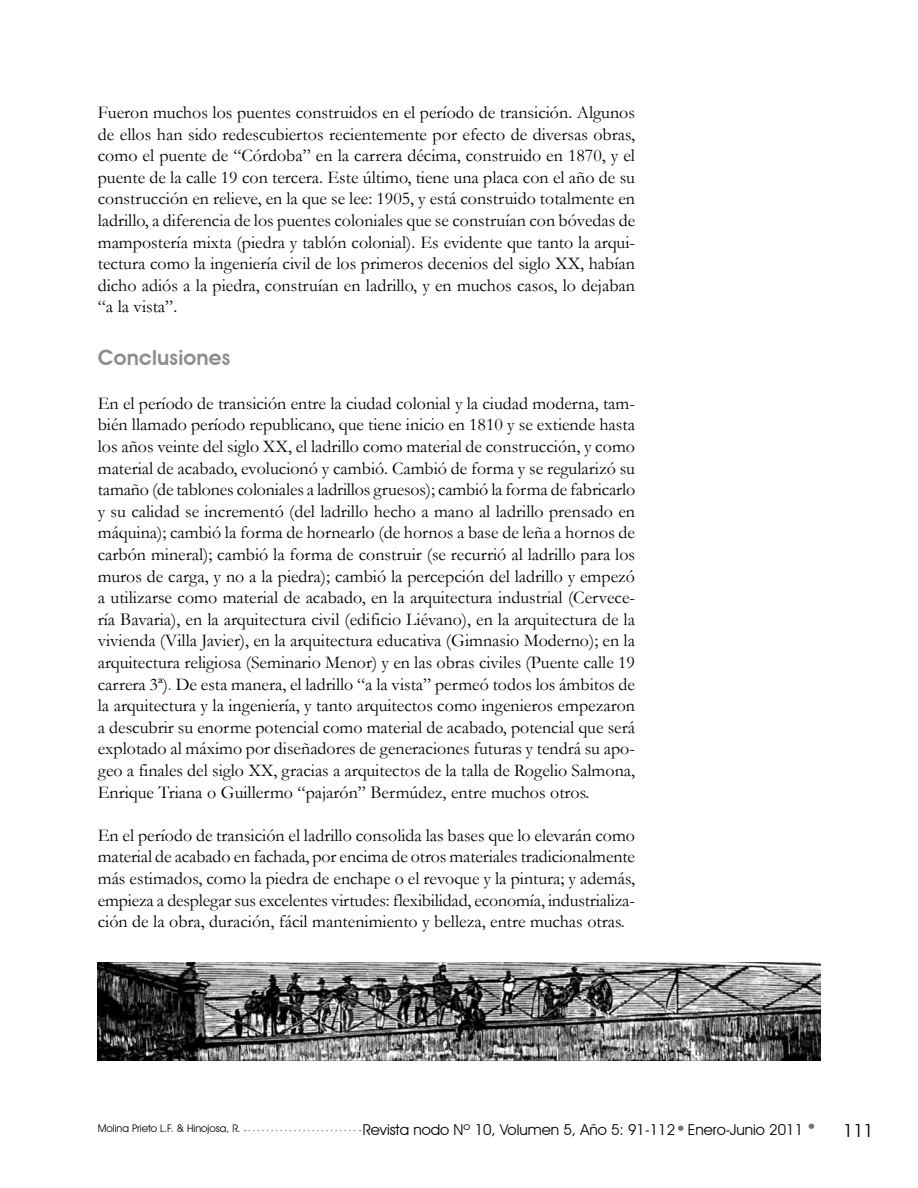
<style>
.page{position:relative;width:918px;height:1188px;background:#fff}
.page>*{position:absolute;margin:0;border:0;box-sizing:border-box;transform-origin:0 0}
.t1{font:600 21px "Avant Garde IT Cby BT";letter-spacing:.01em;color:#8a8c8e}
.t2{font:18px/21.6px "Garamond";color:#000;text-align:justify}
.t3{font:18px "Avant Garde IT Cby BT";color:#000}
.t4{font:15px "Avant Garde IT Cby BT";color:#000}
.t5{font:10.5px "Avant Garde IT Cby BT";color:#000}
.s1{color:#0070c0}
</style>
<div class="page">
<svg style="left:245px;top:1130px;width:116px;height:1px"></svg>
<img style="left:98px;top:963px;width:722px;height:97px">
<p class="t2" style="left:98px;top:101px;width:539px">Fueron muchos los puentes construidos en el período de transición. Algunos de ellos han sido redescubiertos recientemente por efecto de diversas obras, como el puente de “Córdoba” en la carrera décima, construido en 1870, y el puente de la calle 19 con tercera. Este último, tiene una placa con el año de su construcción en relieve, en la que se lee: 1905, y está construido totalmente en ladrillo, a diferencia de los puentes coloniales que se construían con bóvedas de mampostería mixta (piedra y tablón colonial). Es evidente que tanto la arqui&shy;tectura como la ingeniería civil de los primeros decenios del siglo XX, habían dicho adiós a la piedra, construían en ladrillo, y en muchos casos, lo dejaban “a la vista”.</p>
<p class="t1" style="left:98px;top:345px;width:134px">Conclusiones</p>
<p class="t2" style="left:98px;top:392px;width:539px">En el período de transición entre la ciudad colonial y la ciudad moderna, tam&shy;bién llamado período republicano, que tiene inicio en 1810 y se extiende hasta los años veinte del siglo XX, el ladrillo como material de construcción, y como material de acabado, evolucionó y cambió. Cambió de forma y se regularizó su tamaño (de tablones coloniales a ladrillos gruesos); cambió la forma de fabricarlo y su calidad se incrementó (del ladrillo hecho a mano al ladrillo prensado en máquina); cambió la forma de hornearlo (de hornos a base de leña a hornos de carbón mineral); cambió la forma de construir (se recurrió al ladrillo para los muros de carga, y no a la piedra); cambió la percepción del ladrillo y empezó a utilizarse como material de acabado, en la arquitectura industrial (Cervece&shy;ría Bavaria), en la arquitectura civil (edificio Liévano), en la arquitectura de la vivienda (Villa Javier), en la arquitectura educativa (Gimnasio Moderno); en la arquitectura religiosa (Seminario Menor) y en las obras civiles (Puente calle 19 carrera 3ª)<span class="s1">.</span> De esta manera, el ladrillo “a la vista” permeó todos los ámbitos de la arquitectura y la ingeniería, y tanto arquitectos como ingenieros empezaron a descubrir su enorme potencial como material de acabado, potencial que será explotado al máximo por diseñadores de generaciones futuras y tendrá su apo&shy;geo a finales del siglo XX, gracias a arquitectos de la talla de Rogelio Salmona, Enrique Triana o Guillermo “pajarón” Bermúdez, entre muchos otros.</p>
<p class="t2" style="left:98px;top:824px;width:539px">En el período de transición el ladrillo consolida las bases que lo elevarán como material de acabado en fachada, por encima de otros materiales tradicionalmente más estimados, como la piedra de enchape o el revoque y la pintura; y además, empieza a desplegar sus excelentes virtudes: flexibilidad, economía, industrializa&shy;ción de la obra, duración, fácil mantenimiento y belleza, entre muchas otras.</p>
<p class="t5" style="left:98px;top:1122px;width:144px">Molina Prieto L.F. &amp; Hinojosa, R.</p>
<p class="t4" style="left:363px;top:1121px;width:442px">Revista nodo Nº 10, Volumen 5, Año 5: 91-112 Enero-Junio 2011</p>
<p class="t3" style="left:843px;top:1120px;width:32px">111</p>
</div>
